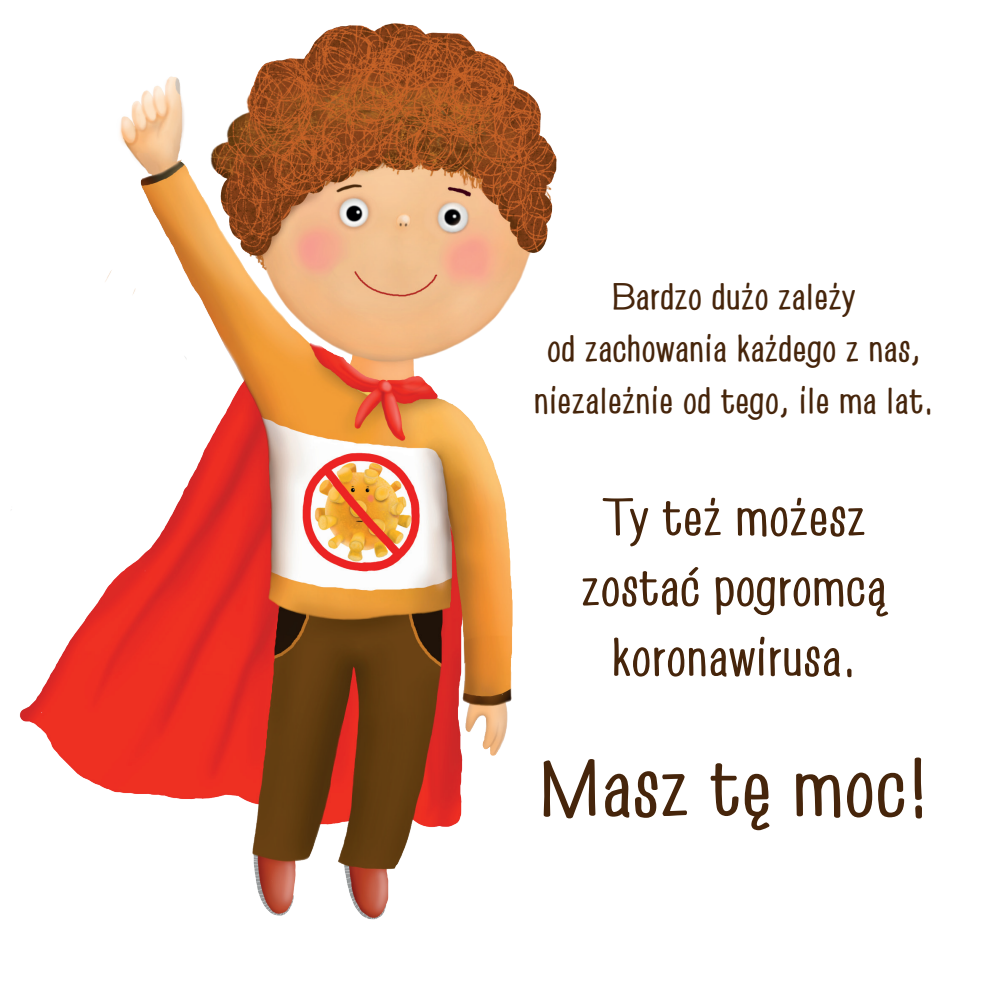
<style>
.page{position:relative;width:993px;height:993px;background:#fff}
.page>*{position:absolute;margin:0;border:0;box-sizing:border-box;transform-origin:0 0}
.t1{font:700 80.5px "Eight Zeta";color:#46250b}
.t2{font:700 52.5px/70px "Eight Zeta";color:#46250b;text-align:center}
.t3{font:700 36.93px/52.1px "Eight Zeta";color:#46250b;text-align:center}
</style>
<div class="page">
<img style="left:11px;top:23px;width:546px;height:897px">
<p class="t3" style="left:533px;top:269px;width:401px">Bardzo dużo zależy<br>od zachowania każdego z nas, niezależnie od tego, ile ma lat.</p>
<h2 class="t2" style="left:581px;top:481px;width:307px">Ty też możesz zostać pogromcą koronawirusa.</h2>
<h1 class="t1" style="left:538px;top:739px;width:393px">Masz tę moc!</h1>
</div>
